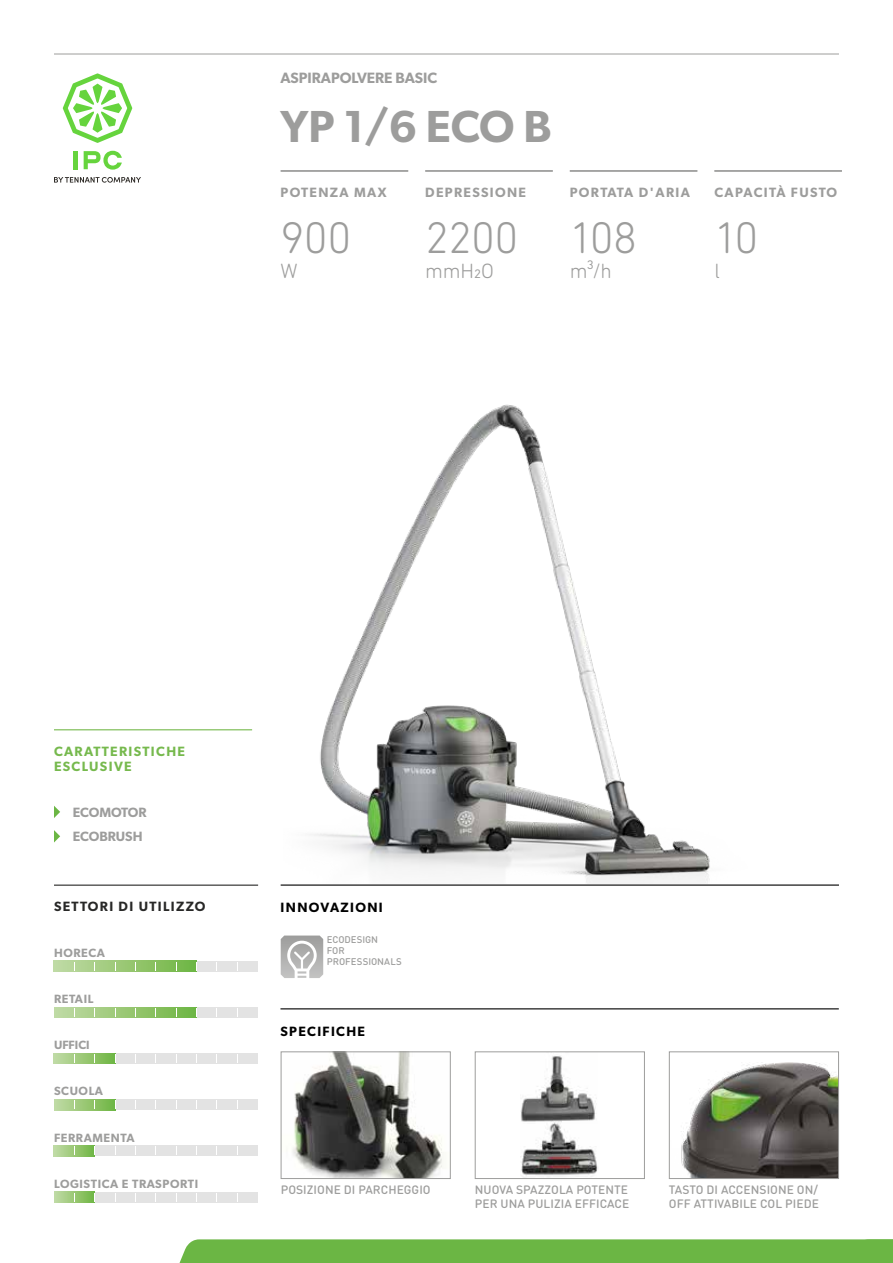
<style>
.page{position:relative;width:893px;height:1263px;background:#fff}
.page>*{position:absolute;margin:0;border:0;box-sizing:border-box;transform-origin:0 0}
.t1{font:300 45px "DIN Next Rounded LT Pro";letter-spacing:-.015em;color:#9d9d9c}
.t2{font:600 45px "Gibson";color:#9d9d9c}
.t3{font:300 21px "DIN Next Rounded LT Pro";letter-spacing:-.01em;color:#9d9d9c}
.t4{font:600 15px "Gibson";color:#9d9d9c}
.t5{font:600 13.5px "Gibson";letter-spacing:.1em;color:#9d9d9c}
.t6{font:600 13.5px/15px "Gibson";letter-spacing:.1em;color:#76b94d}
.t7{font:600 13.5px "Gibson";letter-spacing:.1em;color:#000}
.t8{font:600 13.5px "Gibson";letter-spacing:.1em;color:#282827}
.t9{font:600 13.5px/24.5px "Gibson";color:#9d9d9c}
.t10{font:500 12px/13.5px "DIN Round Pro";letter-spacing:.005em;color:#9d9d9c}
.t11{font:600 12px "Gibson";letter-spacing:.05em;color:#9d9d9c}
.t12{font:500 9.6px/11.2px "DIN Round Pro";letter-spacing:-.005em;color:#9d9d9c}
</style>
<div class="page">
<hr style="left:54px;top:54px;width:785px;height:1px;background:#9d9d9c">
<div style="left:179px;top:1239px;width:714px;height:24px;background:#6bb644"></div>
<hr style="left:74px;top:151px;width:4px;height:18px;background:#66d43d">
<svg style="left:84px;top:151px;width:38px;height:19px"></svg>
<svg style="left:63px;top:73px;width:69px;height:70px"></svg>
<svg style="left:54px;top:177px;width:87px;height:6px"></svg>
<hr style="left:54px;top:729px;width:198px;height:1px;background:#76b94d">
<svg style="left:54px;top:806px;width:6px;height:12px"></svg>
<svg style="left:54px;top:830px;width:6px;height:12px"></svg>
<hr style="left:281px;top:170px;width:127px;height:1px;background:#9d9d9c">
<hr style="left:425px;top:170px;width:128px;height:1px;background:#9d9d9c">
<hr style="left:570px;top:170px;width:127px;height:1px;background:#9d9d9c">
<hr style="left:714px;top:170px;width:128px;height:1px;background:#9d9d9c">
<hr style="left:281px;top:171px;width:127px;height:1px;background:#9d9d9c">
<hr style="left:425px;top:171px;width:128px;height:1px;background:#9d9d9c">
<hr style="left:570px;top:171px;width:127px;height:1px;background:#9d9d9c">
<hr style="left:714px;top:171px;width:128px;height:1px;background:#9d9d9c">
<hr style="left:54px;top:884px;width:204px;height:2px;background:#282827">
<div style="left:54px;top:1099px;width:204px;height:11px;background:#e3e3e3"></div>
<svg style="left:54px;top:1099px;width:61px;height:11px"></svg>
<div style="left:54px;top:961px;width:204px;height:10px;background:#e3e3e3"></div>
<svg style="left:54px;top:961px;width:143px;height:10px"></svg>
<div style="left:54px;top:1053px;width:204px;height:11px;background:#e3e3e3"></div>
<svg style="left:54px;top:1053px;width:61px;height:11px"></svg>
<div style="left:54px;top:1007px;width:204px;height:11px;background:#e3e3e3"></div>
<svg style="left:54px;top:1007px;width:142px;height:11px;background:#9bc978"></svg>
<div style="left:54px;top:1145px;width:204px;height:11px;background:#e3e3e3"></div>
<svg style="left:54px;top:1146px;width:41px;height:10px"></svg>
<div style="left:54px;top:1192px;width:204px;height:10px;background:#e3e3e3"></div>
<svg style="left:54px;top:1192px;width:41px;height:10px"></svg>
<img style="left:310px;top:404px;width:400px;height:479px">
<img style="left:681px;top:1062px;width:156px;height:115px">
<div style="left:669px;top:1051px;width:170px;height:128px;border:1px solid #9d9d9c"></div>
<img style="left:292px;top:1053px;width:151px;height:124px">
<div style="left:281px;top:1051px;width:170px;height:128px;border:1px solid #9d9d9c"></div>
<div style="left:475px;top:1051px;width:170px;height:128px;border:1px solid #9d9d9c"></div>
<hr style="left:280px;top:1008px;width:559px;height:1px;background:#000">
<img style="left:521px;top:1056px;width:76px;height:66px">
<img style="left:520px;top:1122px;width:78px;height:55px">
<hr style="left:281px;top:884px;width:558px;height:2px;background:#000">
<svg style="left:281px;top:935px;width:42px;height:43px"></svg>
<p class="t4" style="left:281px;top:69px;width:158px">ASPIRAPOLVERE BASIC</p>
<h1 class="t2" style="left:281px;top:100px;width:272px">YP 1/6 ECO B</h1>
<p class="t5" style="left:281px;top:185px;width:107px">POTENZA MAX</p>
<p class="t5" style="left:425px;top:185px;width:102px">DEPRESSIONE</p>
<p class="t5" style="left:570px;top:185px;width:122px">PORTATA D'ARIA</p>
<p class="t5" style="left:714px;top:185px;width:124px">CAPACITÀ FUSTO</p>
<h1 class="t1" style="left:281px;top:212px;width:72px">900</h1>
<h2 class="t3" style="left:281px;top:259px;width:19px">W</h2>
<h1 class="t1" style="left:425px;top:212px;width:95px">2200</h1>
<h2 class="t3" style="left:425px;top:259px;width:70px">mmH2O</h2>
<h1 class="t1" style="left:570px;top:212px;width:69px">108</h1>
<h2 class="t3" style="left:570px;top:259px;width:44px">m³/h</h2>
<h1 class="t1" style="left:714px;top:212px;width:46px">10</h1>
<h2 class="t3" style="left:714px;top:259px;width:7px">l</h2>
<p class="t6" style="left:54px;top:743px;width:133px">CARATTERISTICHE<br>ESCLUSIVE</p>
<p class="t9" style="left:73px;top:799px;width:75px">ECOMOTOR<br>ECOBRUSH</p>
<p class="t8" style="left:54px;top:898px;width:153px">SETTORI DI UTILIZZO</p>
<p class="t11" style="left:54px;top:945px;width:53px">HORECA</p>
<p class="t11" style="left:54px;top:992px;width:41px">RETAIL</p>
<p class="t11" style="left:54px;top:1038px;width:37px">UFFICI</p>
<p class="t11" style="left:54px;top:1084px;width:51px">SCUOLA</p>
<p class="t11" style="left:54px;top:1130px;width:82px">FERRAMENTA</p>
<p class="t11" style="left:54px;top:1176px;width:146px">LOGISTICA E TRASPORTI</p>
<p class="t7" style="left:281px;top:899px;width:104px">INNOVAZIONI</p>
<p class="t12" style="left:327px;top:933px;width:76px">ECODESIGN<br>FOR<br>PROFESSIONALS</p>
<p class="t7" style="left:280px;top:1023px;width:86px">SPECIFICHE</p>
<p class="t10" style="left:281px;top:1182px;width:151px">POSIZIONE DI PARCHEGGIO</p>
<p class="t10" style="left:475px;top:1183px;width:156px">NUOVA SPAZZOLA POTENTE<br>PER UNA PULIZIA EFFICACE</p>
<p class="t10" style="left:669px;top:1183px;width:152px">TASTO DI ACCENSIONE ON/<br>OFF ATTIVABILE COL PIEDE</p>
</div>
